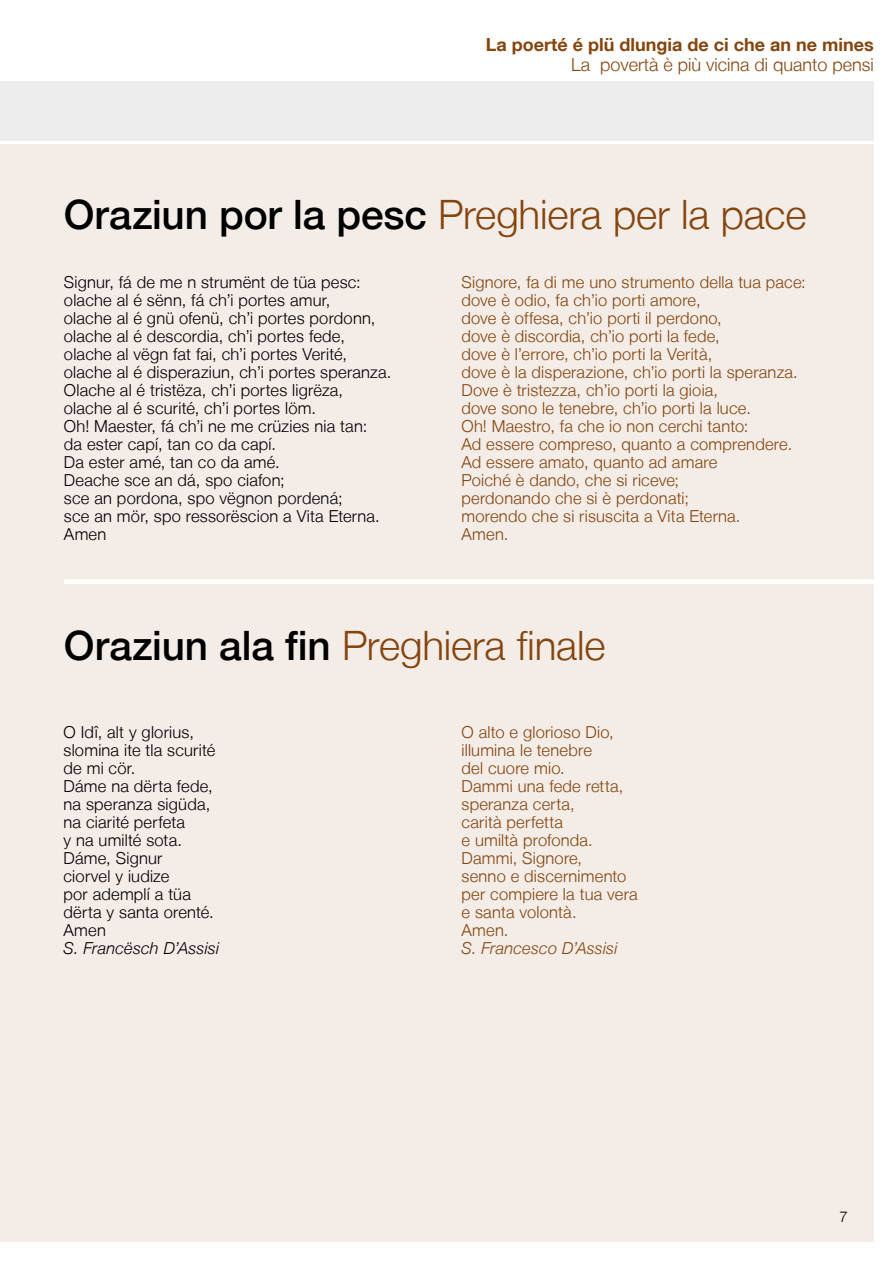
<style>
.page{position:relative;width:893px;height:1263px;background:#fff}
.page>*{position:absolute;margin:0;border:0;box-sizing:border-box;transform-origin:0 0}
.t1{font:300 40.5px "Helvetica Neue LT";letter-spacing:-.005em;color:#85450e}
.t2{font:700 18px "Helvetica Neue LT";color:#85450e}
.t3{font:300 18px "Helvetica Neue LT";color:#85450e}
.t4{font:300 16.5px/18px "Helvetica Neue LT";letter-spacing:.015em;color:#85450e}
.t5{font:300 16.5px/18px "Helvetica Neue LT";letter-spacing:.015em;color:#000}
.t6{font:italic 300 16.5px "Helvetica Neue LT";letter-spacing:.01em;color:#000}
.t7{font:italic 300 16.5px "Helvetica Neue LT";letter-spacing:.01em;color:#85450e}
.t8{font:300 15px "Helvetica Neue LT";color:#000}
.s1{font-weight:500;color:#000}
</style>
<div class="page">
<div style="left:0;top:81px;width:874px;height:59px;background:#ededed"></div>
<div style="left:0;top:145px;width:874px;height:1097px;background:#f3ece7"></div>
<div style="left:64px;top:579px;width:829px;height:5px;background:#fff"></div>
<p class="t2" style="left:486px;top:34px;width:389px">La poerté é plü dlungia de ci che an ne mines</p>
<p class="t3" style="left:571px;top:53px;width:304px">La povertà è più vicina di quanto pensi</p>
<h1 class="t1" style="left:64px;top:190px;width:744px"><span class="s1">Oraziun por la pesc</span> Preghiera per la pace</h1>
<p class="t5" style="left:64px;top:273px;width:329px">Signur, fá de me n strumënt de tüa pesc: olache al é sënn, fá ch’i portes amur,<br>olache al é gnü ofenü, ch’i portes pordonn, olache al é descordia, ch’i portes fede, olache al vëgn fat fai, ch’i portes Verité, olache al é disperaziun, ch’i portes speranza.<br>Olache al é tristëza, ch’i portes ligrëza, olache al é scurité, ch’i portes löm.<br>Oh! Maester, fá ch’i ne me crüzies nia tan:<br>da ester capí, tan co da capí.<br>Da ester amé, tan co da amé.<br>Deache sce an dá, spo ciafon;<br>sce an pordona, spo vëgnon pordená;<br>sce an mör, spo ressorëscion a Vita Eterna.<br>Amen</p>
<p class="t4" style="left:461px;top:273px;width:346px">Signore, fa di me uno strumento della tua pace: dove è odio, fa ch’io porti amore,<br>dove è offesa, ch’io porti il perdono,<br>dove è discordia, ch’io porti la fede,<br>dove è l’errore, ch’io porti la Verità,<br>dove è la disperazione, ch’io porti la speranza.<br>Dove è tristezza, ch’io porti la gioia,<br>dove sono le tenebre, ch’io porti la luce.<br>Oh! Maestro, fa che io non cerchi tanto:<br>Ad essere compreso, quanto a comprendere.<br>Ad essere amato, quanto ad amare<br>Poiché è dando, che si riceve;<br>perdonando che si è perdonati;<br>morendo che si risuscita a Vita Eterna.<br>Amen.</p>
<h1 class="t1" style="left:64px;top:621px;width:543px"><span class="s1">Oraziun ala fin</span> Preghiera finale</h1>
<p class="t5" style="left:64px;top:723px;width:153px">O Idî, alt y glorius, slomina ite tla scurité de mi cör.<br>Dáme na dërta fede, na speranza sigüda, na ciarité perfeta<br>y na umilté sota.<br>Dáme, Signur<br>ciorvel y iudize<br>por ademplí a tüa dërta y santa orenté.<br>Amen</p>
<p class="t6" style="left:64px;top:938px;width:157px">S. Francësch D’Assisi</p>
<p class="t4" style="left:462px;top:723px;width:178px">O alto e glorioso Dio, illumina le tenebre<br>del cuore mio.<br>Dammi una fede retta, speranza certa,<br>carità perfetta<br>e umiltà profonda.<br>Dammi, Signore,<br>senno e discernimento per compiere la tua vera e santa volontà.<br>Amen.</p>
<p class="t7" style="left:462px;top:938px;width:157px">S. Francesco D’Assisi</p>
<p class="t8" style="left:839px;top:1207px;width:10px">7</p>
</div>
